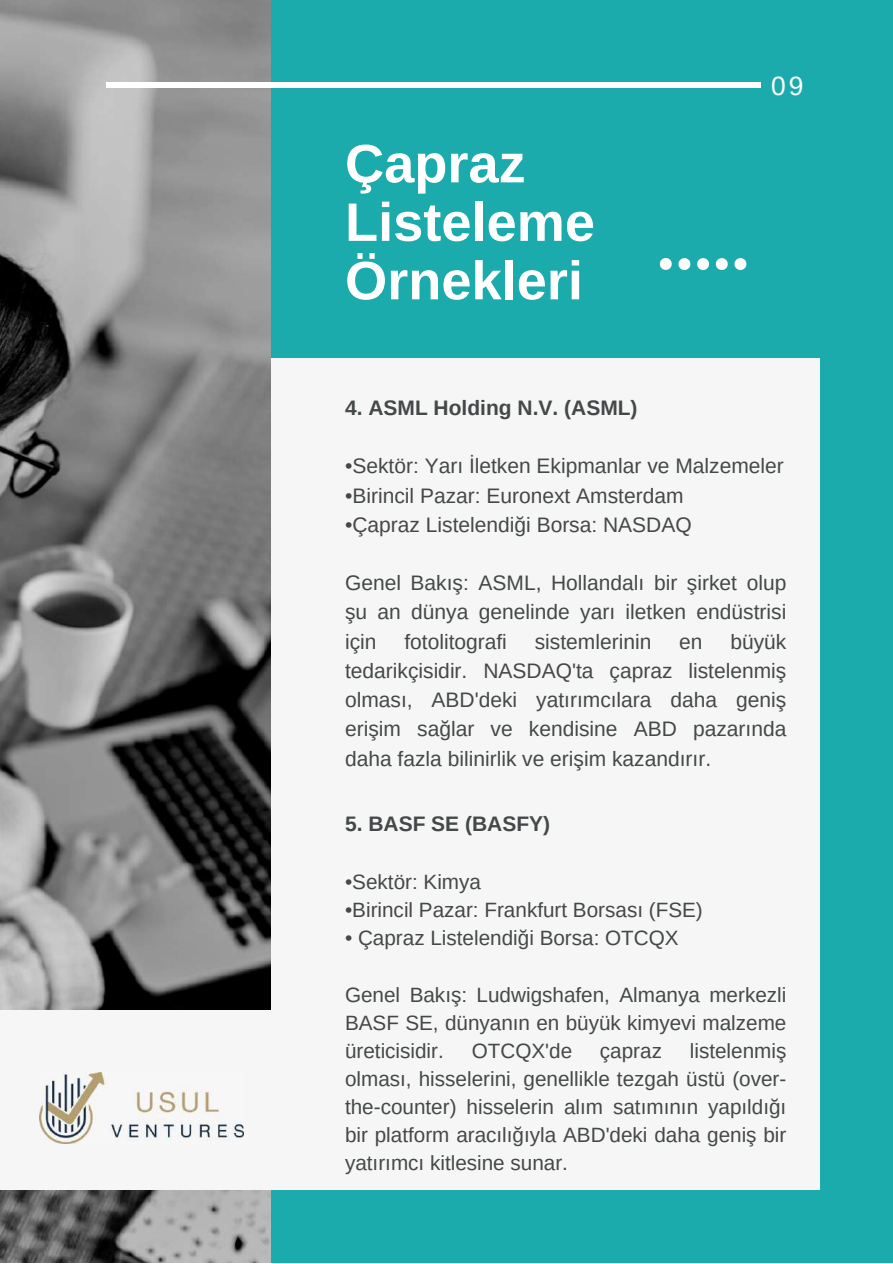
<style>
.page{position:relative;width:893px;height:1264px;background:#fff}
.page>*{position:absolute;margin:0;border:0;box-sizing:border-box;transform-origin:0 0}
.t1{font:700 54.15px/58.5px "Arimo";color:#fff}
.t2{font:26.4px "Arimo";color:#fff}
.t3{font:21px/29.2px "Arimo";color:#444848;text-align:justify}
.t4{font:700 21px "Arimo";color:#444848}
.t5{font:20.7px/28px "Arimo";color:#444848;text-align:justify}
</style>
<div class="page">
<div style="left:0;top:0;width:892px;height:1262px;background:#1babac"></div>
<div style="left:142px;top:358px;width:678px;height:831px;background:#f6f6f6"></div>
<img style="left:0;top:0;width:271px;height:1262px">
<svg style="left:659px;top:258px;width:12px;height:12px"></svg>
<svg style="left:678px;top:258px;width:12px;height:12px"></svg>
<svg style="left:697px;top:258px;width:12px;height:12px"></svg>
<svg style="left:715px;top:258px;width:12px;height:12px"></svg>
<svg style="left:734px;top:258px;width:12px;height:12px"></svg>
<div style="left:106px;top:82px;width:654px;height:5px;background:#fff"></div>
<div style="left:0;top:1009px;width:271px;height:180px;background:#f6f6f6"></div>
<img style="left:40px;top:1072px;width:203px;height:71px">
<h1 class="t1" style="left:345px;top:134px;width:251px">Çapraz<br>Listeleme<br>Örnekleri</h1>
<p class="t2" style="left:771px;top:71px;width:34px">09</p>
<p class="t4" style="left:345px;top:396px;width:294px">4. ASML Holding N.V. (ASML)</p>
<p class="t3" style="left:345px;top:451px;width:440px">•Sektör: Yarı İletken Ekipmanlar ve Malzemeler</p>
<p class="t3" style="left:345px;top:480px;width:340px">•Birincil Pazar: Euronext Amsterdam</p>
<p class="t3" style="left:345px;top:510px;width:348px">•Çapraz Listelendiği Borsa: NASDAQ</p>
<p class="t3" style="left:345px;top:568px;width:443px">Genel Bakış: ASML, Hollandalı bir şirket olup şu an dünya genelinde yarı iletken endüstrisi için</p>
<p class="t3" style="left:345px;top:626px;width:443px;text-indent:385px">büyük tedarikçisidir. NASDAQ'ta çapraz listelenmiş olması, ABD'deki yatırımcılara daha geniş erişim sağlar ve kendisine ABD pazarında daha fazla bilinirlik ve erişim kazandırır.</p>
<p class="t3" style="left:404px;top:626px;width:104px">fotolitografi</p>
<p class="t3" style="left:534px;top:626px;width:118px">sistemlerinin</p>
<p class="t3" style="left:679px;top:626px;width:25px">en</p>
<p class="t4" style="left:345px;top:811px;width:207px">5. BASF SE (BASFY)</p>
<p class="t5" style="left:345px;top:867px;width:137px">•Sektör: Kimya</p>
<p class="t5" style="left:345px;top:896px;width:359px">•Birincil Pazar: Frankfurt Borsası (FSE)</p>
<p class="t5" style="left:345px;top:924px;width:335px">• Çapraz Listelendiği Borsa: OTCQX</p>
<p class="t5" style="left:345px;top:980px;width:443px">Genel Bakış: Ludwigshafen, Almanya merkezli BASF SE, dünyanın en büyük kimyevi malzeme üreticisidir.</p>
<p class="t5" style="left:345px;top:1036px;width:443px;text-indent:345px">listelenmiş olması, hisselerini, genellikle tezgah üstü (over&shy;the-counter) hisselerin alım satımının yapıldığı bir platform aracılığıyla ABD'deki daha geniş bir yatırımcı kitlesine sunar.</p>
<p class="t5" style="left:471px;top:1036px;width:102px">OTCQX'de</p>
<p class="t5" style="left:600px;top:1036px;width:64px">çapraz</p>
</div>
